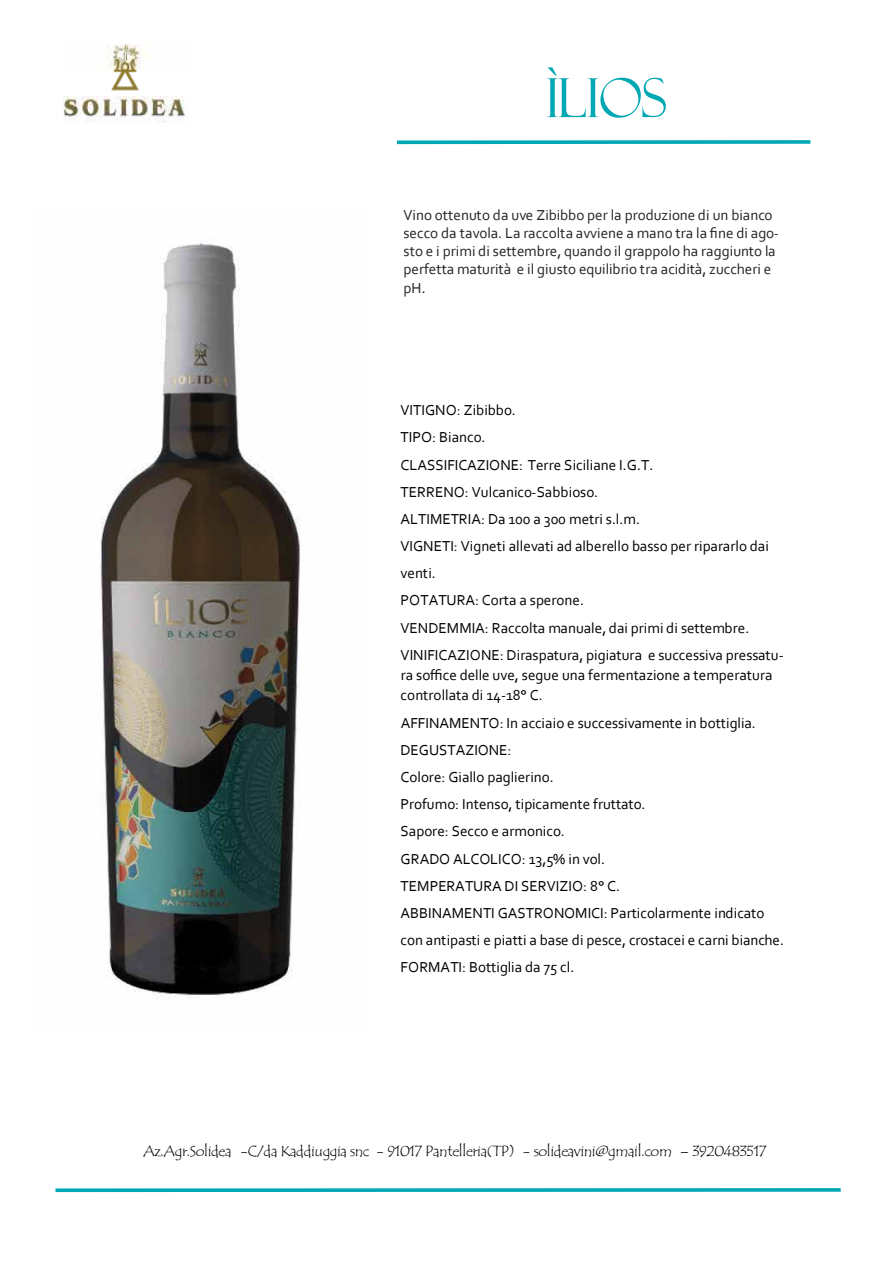
<style>
.page{position:relative;width:893px;height:1263px;background:#fff}
.page>*{position:absolute;margin:0;border:0;box-sizing:border-box;transform-origin:0 0}
.t1{font:54px "Felix Titling";letter-spacing:-.025em;color:#00a8b4}
.t2{font:15.15px/27.2px "Corbel";color:#000}
.t3{font:15.15px/18.1px "Corbel";color:#222}
.t4{font:15.15px "Tempus Sans ITC";letter-spacing:-.03em;color:#000}
.s1{color:#000}
</style>
<div class="page">
<img style="left:100px;top:238px;width:200px;height:761px">
<svg style="left:397px;top:140px;width:413px;height:4px;background:#1ab0bb"></svg>
<svg style="left:55px;top:1188px;width:785px;height:4px;background:#19b0bb"></svg>
<img style="left:64px;top:44px;width:121px;height:78px">
<h1 class="t1" style="left:545px;top:67px;width:123px">ìLios</h1>
<p class="t3" style="left:403px;top:206px;width:377px">Vino ottenuto da uve Zibibbo per la produzione di un bianco secco da tavola. La raccolta avviene a mano tra la fine di ago&shy;sto e i primi di settembre, quando il grappolo ha raggiunto la perfetta maturità e il giusto equilibrio tra acidità, zuccheri e pH<span class="s1">.</span></p>
<p class="t2" style="left:400px;top:396px;width:385px">VITIGNO: Zibibbo.<br>TIPO: Bianco.<br>CLASSIFICAZIONE: Terre Siciliane I.G.T.<br>TERRENO: Vulcanico-Sabbioso.<br>ALTIMETRIA: Da 100 a 300 metri s.l.m.<br>VIGNETI: Vigneti allevati ad alberello basso per ripararlo dai venti.<br>POTATURA: Corta a sperone.<br>VENDEMMIA: Raccolta manuale, dai primi di settembre.<br>VINIFICAZIONE: Diraspatura, pigiatura e successiva pressatu-</p>
<p class="t2" style="left:400px;top:661px;width:373px">ra soffice delle uve, segue una fermentazione a temperatura</p>
<p class="t2" style="left:400px;top:709px;width:385px">AFFINAMENTO: In acciaio e successivamente in bottiglia.<br>DEGUSTAZIONE:<br>Colore: Giallo paglierino.<br>Profumo: Intenso, tipicamente fruttato.<br>Sapore: Secco e armonico.<br>GRADO ALCOLICO: 13,5% in vol.<br>TEMPERATURA DI SERVIZIO: 8° C.<br>ABBINAMENTI GASTRONOMICI: Particolarmente indicato con antipasti e piatti a base di pesce, crostacei e carni bianche.<br>FORMATI: Bottiglia da 75 cl.</p>
<p class="t2" style="left:400px;top:681px;width:144px">controllata di 14-18° C.</p>
<p class="t4" style="left:143px;top:1141px;width:624px">Az.Agr.Solidea -C/da Kaddiuggia snc - 91017 Pantelleria(TP) - solideavini@gmail.com – 3920483517</p>
</div>
